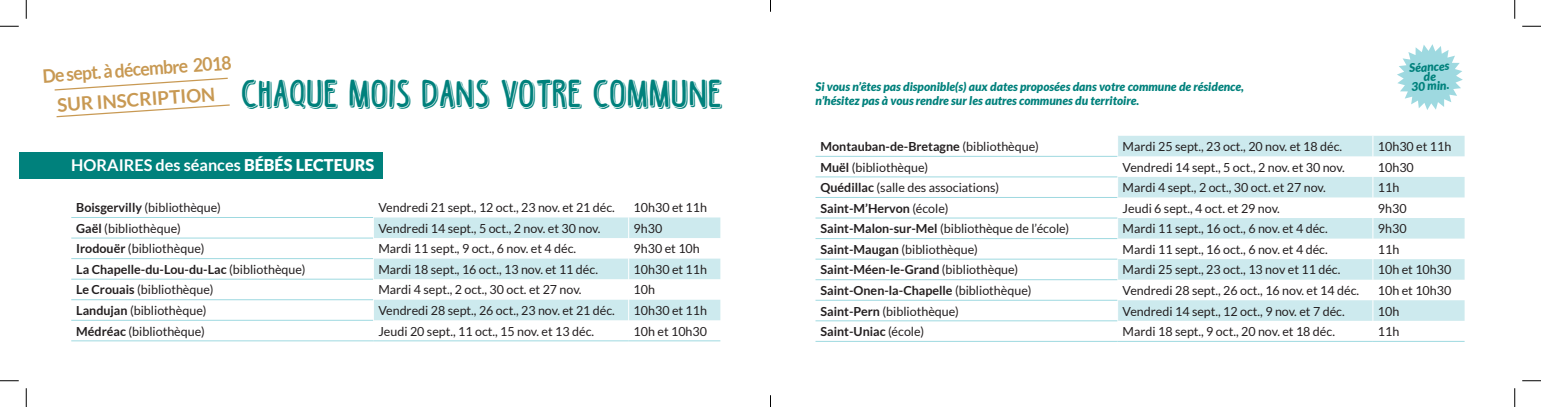
<style>
.page{position:relative;width:1541px;height:407px;background:#fff}
.page>*{position:absolute;margin:0;border:0;box-sizing:border-box;transform-origin:0 0}
.t1{font:700 41.25px "Black Coffee Shadow";color:#00817c}
.t2{font:700 18.75px "Lato";color:#c89953;scale:.94 1}
.t3{font:700 18.75px "Lato";color:#c89953}
.t4{font:700 16.25px "Lato";color:#fff}
.t5{font:12.5px "Lato";color:#231f20}
.t6{font:700 12.5px "Lato";color:#231f20}
.t7{font:italic 900 11.88px/14.2px "Lato";color:#00817c}
.s1{font-weight:900}
.s2{font-weight:700}
.s3{font-weight:400}
</style>
<div class="page">
<div style="left:19px;top:152px;width:364px;height:26px;background:#00817c"></div>
<svg style="left:374px;top:217px;width:346px;height:103px;fill:#cdeaee"></svg>
<svg style="left:628px;top:217px;width:1px;height:125px"></svg>
<hr style="left:71px;top:217px;width:302px;height:1px;background:#9ed9e0">
<hr style="left:71px;top:238px;width:302px;height:1px;background:#9ed9e0">
<hr style="left:71px;top:258px;width:302px;height:1px;background:#9ed9e0">
<hr style="left:71px;top:279px;width:302px;height:1px;background:#9ed9e0">
<hr style="left:71px;top:299px;width:302px;height:1px;background:#9ed9e0">
<hr style="left:71px;top:320px;width:302px;height:1px;background:#9ed9e0">
<hr style="left:373px;top:340px;width:256px;height:1px;background:#9ed9e0">
<hr style="left:629px;top:340px;width:91px;height:1px;background:#9ed9e0">
<hr style="left:71px;top:340px;width:302px;height:1px;background:#9ed9e0">
<svg style="left:56px;top:104px;width:174px;height:14px"></svg>
<svg style="left:54px;top:77px;width:174px;height:14px"></svg>
<svg style="left:1118px;top:136px;width:346px;height:185px;fill:#cdeaee"></svg>
<svg style="left:1117px;top:156px;width:1px;height:185px"></svg>
<svg style="left:1372px;top:136px;width:1px;height:205px"></svg>
<hr style="left:815px;top:156px;width:302px;height:1px;background:#9ed9e0">
<hr style="left:815px;top:177px;width:302px;height:1px;background:#9ed9e0">
<hr style="left:815px;top:197px;width:302px;height:1px;background:#9ed9e0">
<hr style="left:815px;top:218px;width:302px;height:1px;background:#9ed9e0">
<hr style="left:815px;top:238px;width:302px;height:1px;background:#9ed9e0">
<hr style="left:815px;top:259px;width:302px;height:1px;background:#9ed9e0">
<hr style="left:815px;top:279px;width:302px;height:1px;background:#9ed9e0">
<hr style="left:815px;top:300px;width:302px;height:1px;background:#9ed9e0">
<hr style="left:815px;top:320px;width:302px;height:1px;background:#9ed9e0">
<hr style="left:815px;top:341px;width:302px;height:1px;background:#9ed9e0">
<hr style="left:1117px;top:341px;width:256px;height:1px;background:#9ed9e0">
<hr style="left:1373px;top:341px;width:91px;height:1px;background:#9ed9e0">
<svg style="left:0;top:25px;width:19px;height:2px"></svg>
<svg style="left:1522px;top:25px;width:19px;height:2px"></svg>
<svg style="left:0;top:380px;width:19px;height:1px"></svg>
<svg style="left:1522px;top:380px;width:19px;height:1px"></svg>
<svg style="left:25px;top:0;width:2px;height:19px"></svg>
<svg style="left:25px;top:388px;width:2px;height:19px"></svg>
<svg style="left:1514px;top:0;width:1px;height:19px"></svg>
<svg style="left:1514px;top:388px;width:1px;height:19px"></svg>
<svg style="left:1397px;top:44px;width:66px;height:66px"></svg>
<p class="t2" style="left:42px;top:65px;width:203px;rotate:-4deg">De sept. à décembre 2018</p>
<p class="t3" style="left:57px;top:94px;width:160px;rotate:-4deg">SUR INSCRIPTION</p>
<p class="t1" style="left:242px;top:71px;width:483px">CHAQUE MOIS DANS VOTRE COMMUNE</p>
<p class="t4" style="left:71px;top:156px;width:304px">HORAIRES des séances <span class="s1">BÉBÉS LECTEURS</span></p>
<p class="t5" style="left:76px;top:201px;width:146px"><span class="s2">Boisgervilly</span> (bibliothèque)</p>
<p class="t5" style="left:378px;top:201px;width:238px">Vendredi 21 sept., 12 oct., 23 nov. et 21 déc.</p>
<p class="t5" style="left:634px;top:201px;width:75px">10h30 et 11h</p>
<p class="t5" style="left:76px;top:221px;width:106px"><span class="s2">Gaël</span> (bibliothèque)</p>
<p class="t5" style="left:378px;top:221px;width:223px">Vendredi 14 sept., 5 oct., 2 nov. et 30 nov.</p>
<p class="t5" style="left:634px;top:221px;width:30px">9h30</p>
<p class="t5" style="left:76px;top:242px;width:130px"><span class="s2">Irodouër</span> (bibliothèque)</p>
<p class="t5" style="left:378px;top:242px;width:199px">Mardi 11 sept., 9 oct., 6 nov. et 4 déc.</p>
<p class="t5" style="left:634px;top:242px;width:68px">9h30 et 10h</p>
<p class="t6" style="left:76px;top:262px;width:231px">La Chapelle-du-Lou-du-Lac <span class="s3">(bibliothèque)</span></p>
<p class="t5" style="left:378px;top:262px;width:221px">Mardi 18 sept., 16 oct., 13 nov. et 11 déc.</p>
<p class="t5" style="left:634px;top:262px;width:75px">10h30 et 11h</p>
<p class="t5" style="left:76px;top:283px;width:139px"><span class="s2">Le Crouais</span> (bibliothèque)</p>
<p class="t5" style="left:378px;top:283px;width:205px">Mardi 4 sept., 2 oct., 30 oct. et 27 nov.</p>
<p class="t5" style="left:634px;top:283px;width:23px">10h</p>
<p class="t5" style="left:76px;top:303px;width:132px"><span class="s2">Landujan</span> (bibliothèque)</p>
<p class="t5" style="left:378px;top:303px;width:238px">Vendredi 28 sept., 26 oct., 23 nov. et 21 déc.</p>
<p class="t5" style="left:634px;top:303px;width:75px">10h30 et 11h</p>
<p class="t5" style="left:76px;top:324px;width:130px"><span class="s2">Médréac</span> (bibliothèque)</p>
<p class="t5" style="left:378px;top:324px;width:217px">Jeudi 20 sept., 11 oct., 15 nov. et 13 déc.</p>
<p class="t5" style="left:634px;top:324px;width:75px">10h et 10h30</p>
<p class="t7" style="left:815px;top:79px;width:430px">Si vous n’êtes pas disponible(s) aux dates proposées dans votre commune de résidence, n’hésitez pas à vous rendre sur les autres communes du territoire.</p>
<p class="t7" style="left:1409px;top:61px;width:42px;rotate:-3deg">Séances</p>
<p class="t7" style="left:1411px;top:80px;width:40px;rotate:-3deg">30 min.</p>
<p class="t6" style="left:820px;top:139px;width:220px">Montauban-de-Bretagne <span class="s3">(bibliothèque)</span></p>
<p class="t5" style="left:1122px;top:140px;width:221px">Mardi 25 sept., 23 oct., 20 nov. et 18 déc.</p>
<p class="t5" style="left:1378px;top:140px;width:75px">10h30 et 11h</p>
<p class="t5" style="left:820px;top:160px;width:109px"><span class="s2">Muël</span> (bibliothèque)</p>
<p class="t5" style="left:1122px;top:160px;width:223px">Vendredi 14 sept., 5 oct., 2 nov. et 30 nov.</p>
<p class="t5" style="left:1378px;top:160px;width:37px">10h30</p>
<p class="t5" style="left:820px;top:181px;width:180px"><span class="s2">Quédillac</span> (salle des associations)</p>
<p class="t5" style="left:1122px;top:181px;width:205px">Mardi 4 sept., 2 oct., 30 oct. et 27 nov.</p>
<p class="t5" style="left:1378px;top:181px;width:23px">11h</p>
<p class="t6" style="left:820px;top:201px;width:130px">Saint-M’Hervon <span class="s3">(école)</span></p>
<p class="t5" style="left:1122px;top:201px;width:159px">Jeudi 6 sept., 4 oct. et 29 nov.</p>
<p class="t5" style="left:1378px;top:201px;width:30px">9h30</p>
<p class="t5" style="left:820px;top:222px;width:250px"><span class="s2">Saint-Malon-sur-Mel</span> (bibliothèque de l’école)</p>
<p class="t5" style="left:1122px;top:222px;width:207px">Mardi 11 sept., 16 oct., 6 nov. et 4 déc.</p>
<p class="t5" style="left:1378px;top:222px;width:30px">9h30</p>
<p class="t5" style="left:820px;top:242px;width:159px"><span class="s2">Saint-Maugan</span> (bibliothèque)</p>
<p class="t5" style="left:1122px;top:242px;width:207px">Mardi 11 sept., 16 oct., 6 nov. et 4 déc.</p>
<p class="t5" style="left:1378px;top:242px;width:23px">11h</p>
<p class="t6" style="left:820px;top:263px;width:199px">Saint-Méen-le-Grand <span class="s3">(bibliothèque)</span></p>
<p class="t5" style="left:1122px;top:263px;width:219px">Mardi 25 sept., 23 oct., 13 nov et 11 déc.</p>
<p class="t5" style="left:1378px;top:263px;width:75px">10h et 10h30</p>
<p class="t6" style="left:820px;top:283px;width:212px">Saint-Onen-la-Chapelle <span class="s3">(bibliothèque)</span></p>
<p class="t5" style="left:1122px;top:283px;width:238px">Vendredi 28 sept., 26 oct., 16 nov. et 14 déc.</p>
<p class="t5" style="left:1378px;top:283px;width:75px">10h et 10h30</p>
<p class="t5" style="left:820px;top:304px;width:140px"><span class="s2">Saint-Pern</span> (bibliothèque)</p>
<p class="t5" style="left:1122px;top:304px;width:224px">Vendredi 14 sept., 12 oct., 9 nov. et 7 déc.</p>
<p class="t5" style="left:1378px;top:304px;width:23px">10h</p>
<p class="t6" style="left:820px;top:324px;width:105px">Saint-Uniac <span class="s3">(école)</span></p>
<p class="t5" style="left:1122px;top:325px;width:214px">Mardi 18 sept., 9 oct., 20 nov. et 18 déc.</p>
<p class="t5" style="left:1378px;top:325px;width:23px">11h</p>
</div>
